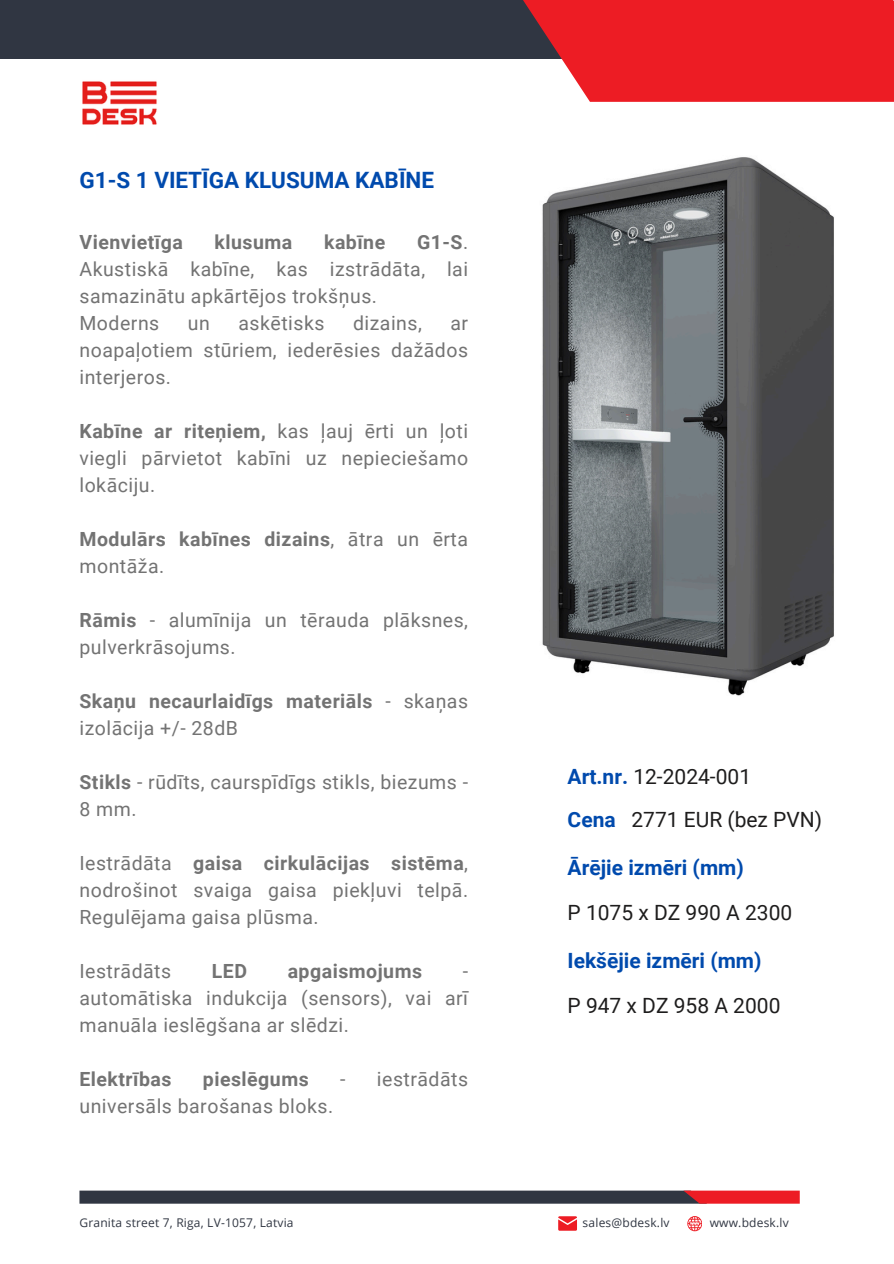
<style>
.page{position:relative;width:894px;height:1264px;background:#fff}
.page>*{position:absolute;margin:0;border:0;box-sizing:border-box;transform-origin:0 0}
.t1{font:700 22.5px "Roboto";color:#004aad}
.t2{font:21px "Roboto";color:#1e1d1d}
.t3{font:700 21px "Roboto";color:#004aad}
.t4{font:19.5px/27px "Roboto";letter-spacing:.025em;color:#737373;text-align:justify}
.t5{font:700 19.5px/27px "Roboto";letter-spacing:.025em;color:#737373}
.t6{font:12px "Open Sans";letter-spacing:.015em;color:#303642}
.s1{font-weight:700}
.s2{font-weight:400}
.s3{font-weight:700;color:#004aad}
</style>
<div class="page">
<div style="left:0;top:0;width:631px;height:58px;background:#303642"></div>
<svg style="left:79px;top:1190px;width:720px;height:13px;background:#543b46"></svg>
<svg style="left:523px;top:0;width:370px;height:102px;background:#e82a32"></svg>
<svg style="left:687px;top:1216px;width:14px;height:15px"></svg>
<svg style="left:558px;top:1216px;width:19px;height:14px"></svg>
<img style="left:82px;top:81px;width:75px;height:44px">
<img style="left:542px;top:157px;width:292px;height:539px">
<h1 class="t1" style="left:79px;top:167px;width:356px">G1-S 1 VIETĪGA KLUSUMA KABĪNE</h1>
<h4 class="t5" style="left:79px;top:229px;width:105px">Vienvietīga</h4>
<h4 class="t5" style="left:214px;top:229px;width:79px">klusuma</h4>
<h4 class="t5" style="left:324px;top:229px;width:63px">kabīne</h4>
<h4 class="t4" style="left:79px;top:229px;width:390px;text-align:left;text-indent:337px"><span class="s1">G1-S</span>.<br>Akustiskā kabīne, kas izstrādāta, lai samazinātu apkārtējos trokšņus.<br>Moderns</h4>
<h4 class="t4" style="left:188px;top:310px;width:23px">un</h4>
<h4 class="t4" style="left:238px;top:310px;width:87px">askētisks</h4>
<h4 class="t4" style="left:353px;top:310px;width:70px">dizains,</h4>
<h4 class="t4" style="left:79px;top:310px;width:390px;text-indent:371px">ar noapaļotiem stūriem, iederēsies dažādos interjeros.</h4>
<h4 class="t4" style="left:79px;top:418px;width:390px"><span class="s1">Kabīne ar riteņiem,</span> kas ļauj ērti un ļoti viegli pārvietot kabīni uz nepieciešamo lokāciju.</h4>
<h4 class="t5" style="left:79px;top:526px;width:390px">Modulārs kabīnes dizains<span class="s2">, ātra un ērta montāža.</span></h4>
<h4 class="t4" style="left:79px;top:607px;width:390px"><span class="s1">Rāmis</span> - alumīnija un tērauda plāksnes, pulverkrāsojums.</h4>
<h4 class="t5" style="left:79px;top:688px;width:390px">Skaņu necaurlaidīgs materiāls <span class="s2">- skaņas izolācija +/- 28dB</span></h4>
<h4 class="t4" style="left:79px;top:769px;width:390px"><span class="s1">Stikls</span> - rūdīts, caurspīdīgs stikls, biezums -<br>8 mm.</h4>
<h4 class="t4" style="left:79px;top:850px;width:390px">Iestrādāta <span class="s1">gaisa cirkulācijas sistēma</span>, nodrošinot svaiga gaisa piekļuvi telpā.<br>Regulējama gaisa plūsma.</h4>
<p class="t4" style="left:79px;top:958px;width:93px">Iestrādāts</p>
<p class="t5" style="left:212px;top:958px;width:37px">LED</p>
<p class="t5" style="left:287px;top:958px;width:136px">apgaismojums</p>
<p class="t4" style="left:79px;top:958px;width:390px;text-indent:383px">- automātiska indukcija (sensors), vai arī manuāla ieslēgšana ar slēdzi.</p>
<h3 class="t5" style="left:79px;top:1066px;width:93px">Elektrības</h3>
<h3 class="t5" style="left:203px;top:1066px;width:107px">pieslēgums</h3>
<h3 class="t4" style="left:340px;top:1066px;width:129px">- iestrādāts</h3>
<h3 class="t4" style="left:79px;top:1093px;width:255px">universāls barošanas bloks.</h3>
<h3 class="t2" style="left:567px;top:764px;width:185px"><span class="s3">Art.nr.</span> 12-2024-001</h3>
<h2 class="t3" style="left:567px;top:808px;width:50px">Cena</h2>
<h3 class="t2" style="left:631px;top:808px;width:192px">2771 EUR (bez PVN)</h3>
<h2 class="t3" style="left:567px;top:855px;width:178px">Ārējie izmēri (mm)</h2>
<h3 class="t2" style="left:567px;top:900px;width:226px">P 1075 x DZ 990 A 2300</h3>
<p class="t3" style="left:567px;top:948px;width:195px">Iekšējie izmēri (mm)</p>
<p class="t2" style="left:567px;top:993px;width:214px">P 947 x DZ 958 A 2000</p>
<h4 class="t6" style="left:79px;top:1214px;width:215px">Granita street 7, Riga, LV-1057, Latvia</h4>
<h4 class="t6" style="left:709px;top:1213px;width:80px">www.bdesk.lv</h4>
<p class="t6" style="left:582px;top:1214px;width:88px">sales@bdesk.lv</p>
</div>
